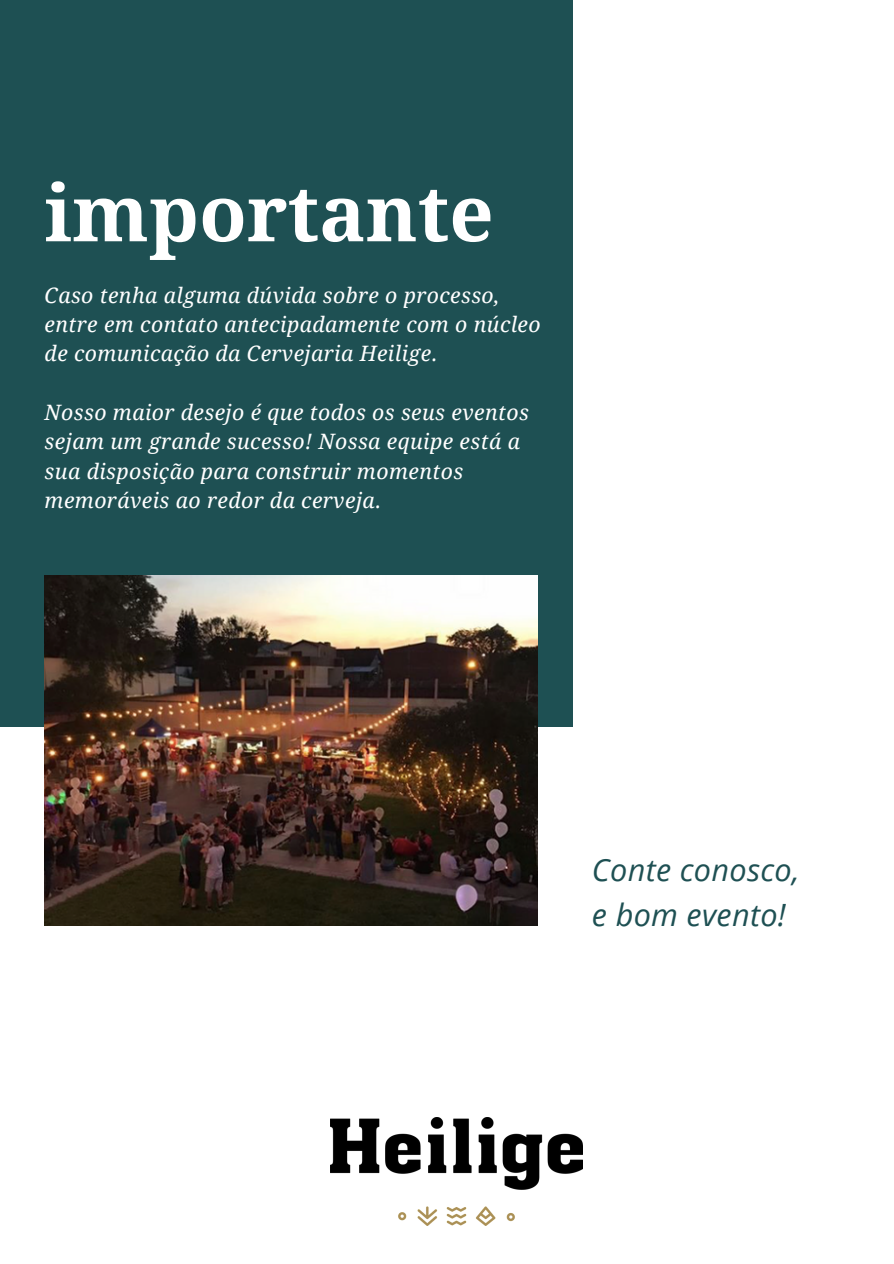
<style>
.page{position:relative;width:894px;height:1264px;background:#fff}
.page>*{position:absolute;margin:0;border:0;box-sizing:border-box;transform-origin:0 0}
.t1{font:700 77.85px "Droid Serif";color:#fff}
.t2{font:italic 30.75px/45px "Open Sans";letter-spacing:.01em;color:#1e5053}
.t3{font:italic 21.15px/29.2px "Droid Serif";letter-spacing:.02em;color:#fff}
</style>
<div class="page">
<div style="left:0;top:0;width:572px;height:726px;background:#1e5053"></div>
<img style="left:45px;top:576px;width:492px;height:349px">
<img style="left:330px;top:1117px;width:252px;height:108px">
<h1 class="t1" style="left:45px;top:169px;width:450px">importante</h1>
<p class="t3" style="left:45px;top:281px;width:497px">Caso tenha alguma dúvida sobre o processo, entre em contato antecipadamente com o núcleo de comunicação da Cervejaria Heilige.</p>
<p class="t3" style="left:45px;top:398px;width:485px">Nosso maior desejo é que todos os seus eventos sejam um grande sucesso! Nossa equipe está a sua disposição para construir momentos memoráveis ao redor da cerveja.</p>
<h2 class="t2" style="left:591px;top:846px;width:209px">Conte conosco, e bom evento!</h2>
</div>
